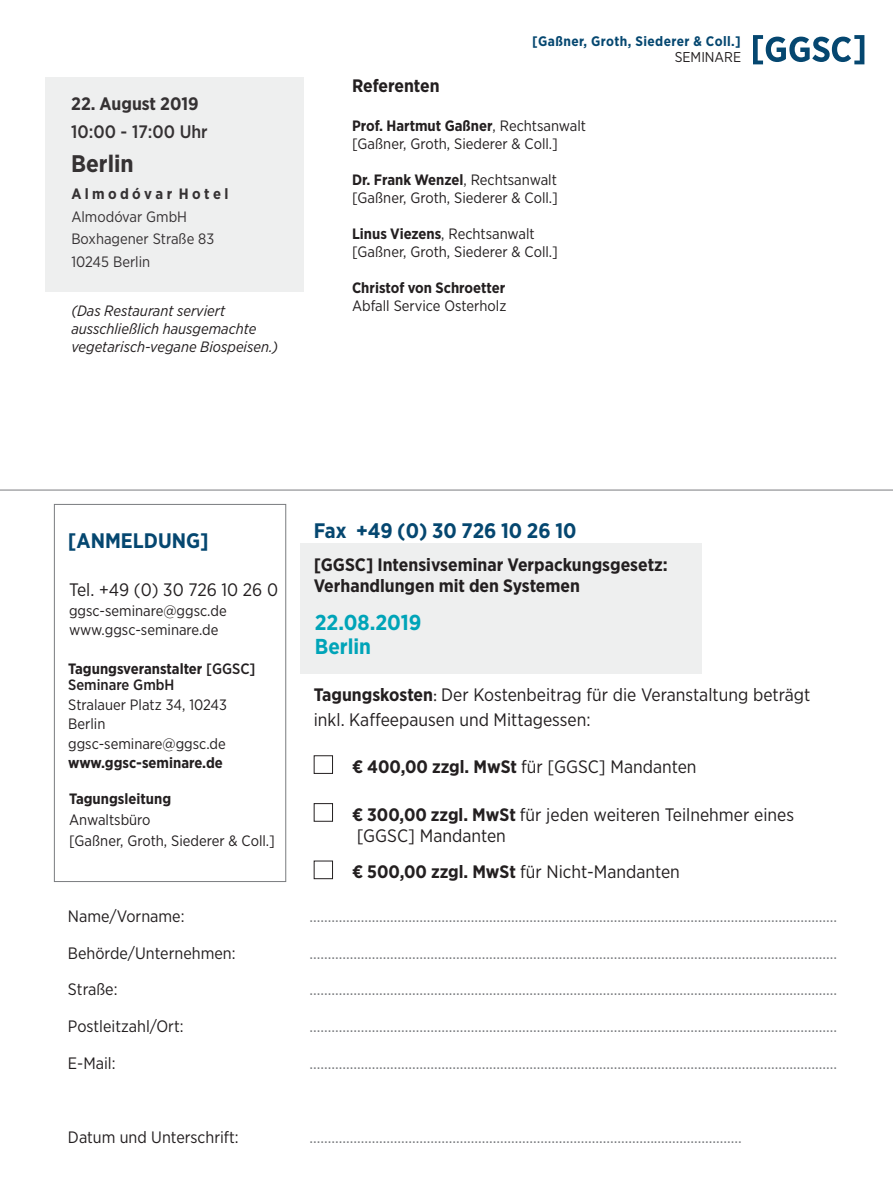
<style>
.page{position:relative;width:893px;height:1191px;background:#fff}
.page>*{position:absolute;margin:0;border:0;box-sizing:border-box;transform-origin:0 0}
.t1{font:700 24px "Gotham Narrow";color:#231f20}
.t2{font:700 21.6px/23.4px "Gotham Narrow";color:#00a4b8}
.t3{font:700 21px "Gotham Narrow";color:#054770}
.t4{font:18px/25.2px "Gotham Narrow";color:#231f20}
.t5{font:700 18px/21px "Gotham Narrow";color:#231f20}
.t6{font:500 18px "Gotham Narrow";color:#231f20}
.t7{font:16.5px "Gotham Narrow";color:#7a7c7f}
.t8{font:16.5px "Gotham Narrow";color:#231f20}
.t9{font:15px/18px "Gotham Narrow";color:#231f20}
.t10{font:700 15px/16.5px "Gotham Narrow";color:#231f20}
.t11{font:italic 15px/18px "Gotham Narrow";color:#231f20}
.t12{font:14.25px "Gotham Narrow";color:#231f20}
.t13{font:700 13.8px "Gotham Narrow";letter-spacing:.03em;color:#054770}
.s1{font-weight:700}
.s2{font-weight:500}
.s3{font-family:"Minion Pro"}
</style>
<div class="page">
<div style="left:300px;top:543px;width:402px;height:130px;background:#eeefef"></div>
<svg style="left:753px;top:35px;width:111px;height:29px"></svg>
<div style="left:314px;top:755px;width:19px;height:19px;border:1px solid #231f20"></div>
<div style="left:314px;top:803px;width:19px;height:18px;border:1px solid #231f20"></div>
<div style="left:314px;top:860px;width:19px;height:19px;border:1px solid #231f20"></div>
<div style="left:54px;top:504px;width:232px;height:378px;border:1px solid #7a7c7f"></div>
<div style="left:45px;top:77px;width:258px;height:214px;background:#eeefef"></div>
<hr style="left:0;top:489px;width:893px;height:1px;background:#7a7c7f">
<p class="t5" style="left:71px;top:93px;width:129px">22. August 2019</p>
<p class="t6" style="left:71px;top:120px;width:138px">10:00 - 17:00 Uhr</p>
<h1 class="t1" style="left:71px;top:148px;width:64px">Berlin</h1>
<p class="t10" style="left:71px;top:185px;width:158px">A l m o d ó v a r H o t e l</p>
<p class="t9" style="left:71px;top:205px;width:144px;line-height:22.5px">Almodóvar GmbH<br>Boxhagener Straße 83<br>10245 Berlin</p>
<p class="t11" style="left:71px;top:301px;width:208px">(Das Restaurant serviert ausschließlich hausgemachte vegetarisch-vegane Biospeisen.)</p>
<p class="t13" style="left:532px;top:32px;width:210px">[Gaßner, Groth, Siederer &amp; Coll.]</p>
<p class="t12" style="left:675px;top:48px;width:68px">SEMINARE</p>
<p class="t5" style="left:352px;top:75px;width:89px">Referenten</p>
<p class="t9" style="left:352px;top:117px;width:236px"><span class="s1">Prof. Hartmut Gaßner</span>, Rechtsanwalt [Gaßner, Groth, Siederer &amp; Coll.]</p>
<p class="t9" style="left:352px;top:171px;width:208px"><span class="s1">Dr. Frank Wenzel</span>, Rechtsanwalt [Gaßner, Groth, Siederer &amp; Coll.]</p>
<p class="t9" style="left:352px;top:225px;width:208px"><span class="s1">Linus Viezens</span>, Rechtsanwalt [Gaßner, Groth, Siederer &amp; Coll.]</p>
<p class="t10" style="left:352px;top:280px;width:155px">Christof von Schroetter</p>
<p class="t9" style="left:352px;top:297px;width:156px">Abfall Service Osterholz</p>
<p class="t3" style="left:68px;top:527px;width:142px">[ANMELDUNG]</p>
<p class="t3" style="left:314px;top:516px;width:264px">Fax +49 (0) 30 726 10 26 10</p>
<p class="t5" style="left:314px;top:554px;width:356px">[GGSC] Intensivseminar Verpackungsgesetz:<br>Verhandlungen mit den Systemen</p>
<p class="t4" style="left:69px;top:577px;width:211px">Tel. +49 (0) 30 726 10 26 0</p>
<p class="t9" style="left:69px;top:600px;width:159px;line-height:19.5px">ggsc-seminare@ggsc.de www.ggsc-seminare.de</p>
<h2 class="t2" style="left:315px;top:610px;width:108px">22.08.2019<br>Berlin</h2>
<p class="t10" style="left:68px;top:660px;width:189px">Tagungsveranstalter <span class="s2">[GGSC]<br>Seminare GmbH</span></p>
<p class="t9" style="left:68px;top:694px;width:160px;line-height:19.5px">Stralauer Platz 34, 10243<br>Berlin ggsc-seminare@ggsc.de</p>
<p class="t10" style="left:68px;top:754px;width:156px">www.ggsc-seminare.de</p>
<p class="t10" style="left:69px;top:790px;width:104px">Tagungsleitung</p>
<p class="t9" style="left:69px;top:808px;width:208px;line-height:21px">Anwaltsbüro<br>[Gaßner, Groth, Siederer &amp; Coll.]</p>
<p class="t4" style="left:314px;top:681px;width:498px"><span class="s1">Tagungskosten</span><span class="s3">:</span> Der Kostenbeitrag für die Veranstaltung beträgt inkl. Kaffeepausen und Mittagessen:</p>
<p class="t4" style="left:352px;top:753px;width:346px"><span class="s1">€ 400,00 zzgl. MwSt</span> für [GGSC] Mandanten</p>
<p class="t4" style="left:352px;top:803px;width:444px;line-height:21px"><span class="s1">€ 300,00 zzgl. MwSt</span> für jeden weiteren Teilnehmer eines [GGSC] Mandanten</p>
<p class="t4" style="left:352px;top:859px;width:329px"><span class="s1">€ 500,00 zzgl. MwSt</span> für Nicht-Mandanten</p>
<p class="t8" style="left:68px;top:905px;width:118px">Name/Vorname:</p>
<p class="t7" style="left:310px;top:905px;width:529px">................................................................................................................................................</p>
<p class="t8" style="left:68px;top:942px;width:169px">Behörde/Unternehmen:</p>
<p class="t7" style="left:310px;top:942px;width:529px">................................................................................................................................................</p>
<p class="t8" style="left:68px;top:979px;width:51px">Straße:</p>
<p class="t7" style="left:310px;top:979px;width:529px">................................................................................................................................................</p>
<p class="t8" style="left:68px;top:1016px;width:117px">Postleitzahl/Ort:</p>
<p class="t7" style="left:310px;top:1016px;width:529px">................................................................................................................................................</p>
<p class="t8" style="left:68px;top:1053px;width:49px">E-Mail:</p>
<p class="t7" style="left:310px;top:1053px;width:529px">................................................................................................................................................</p>
<p class="t8" style="left:68px;top:1126px;width:172px">Datum und Unterschrift:</p>
<p class="t7" style="left:310px;top:1126px;width:434px">......................................................................................................................</p>
</div>
